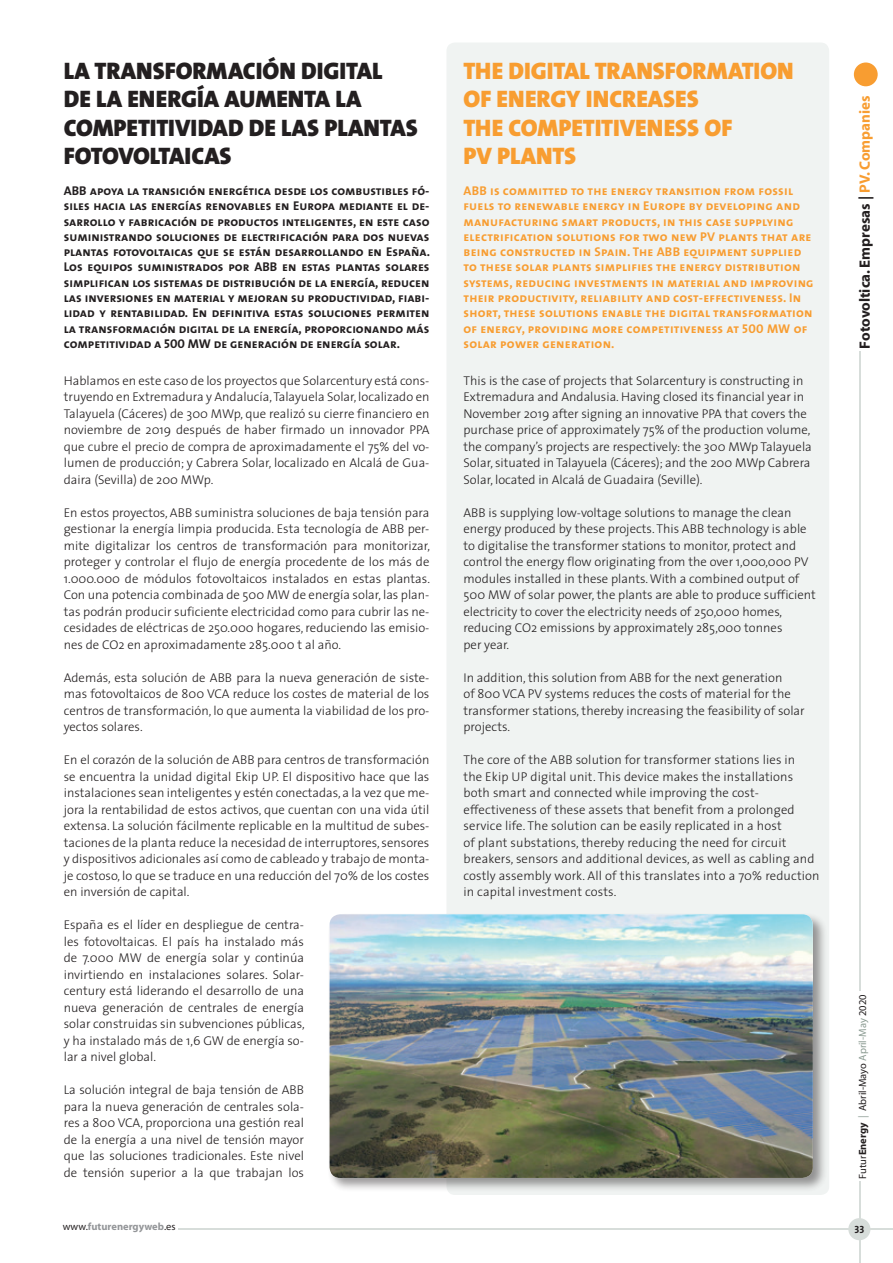
<style>
.page{position:relative;width:893px;height:1263px;background:#fff}
.page>*{position:absolute;margin:0;border:0;box-sizing:border-box;transform-origin:0 0}
.Titular_Grande{font:24px/28.5px "The Sans Black Caps";color:#231f20}
.Titular_Grande-2{font:24px/28.5px "The Sans Black Caps";color:#f89d31}
.t1{font:700 15px "Myriad";color:#231f20}
.Texto{font:300 12.75px/16.5px "The Sans";color:#231f20;text-align:justify}
.Texto_ingles{font:300 12.75px/16.5px "The Sans";color:#231f20}
.Titular_Grande-3{font:12.75px/15.3px "The Sans Bold Caps";color:#231f20;text-align:justify}
.Titular_Grande-4{font:12.75px/15.3px "The Sans Bold Caps";letter-spacing:.02em;color:#f89d31}
.t2{font:10.5px "Myriad";color:#231f20}
.t3{font:700 10.5px "Myriad";color:#939598}
.t4{font:10.5px "The Sans Bold Caps";color:#231f20}
.s1{color:#f89d31}
.s2{font-weight:700}
.s3{color:#8b9b92}
.s4{font-weight:400;color:#231f20}
</style>
<div class="page">
<hr style="left:178px;top:1228px;width:715px;height:2px;background:#d7ddda">
<hr style="left:859px;top:1181px;width:1px;height:82px;background:#d7ddda">
<div style="left:848px;top:1218px;width:22px;height:22px;background:#d7ddda;border-radius:50%"></div>
<div style="left:446px;top:43px;width:383px;height:1152px;background:#f0f3f2;border-radius:9px"></div>
<hr style="left:860px;top:352px;width:1px;height:639px;background:#d7ddda">
<div style="left:854px;top:63px;width:24px;height:23px;background:#f89d31;border-radius:50%"></div>
<div style="left:327px;top:912px;width:500px;height:280px;background:#231f20;opacity:.46"></div>
<img style="left:330px;top:914px;width:483px;height:264px">
<p class="Titular_Grande" style="left:64px;top:56px;width:356px">LA TRANSFORMACIÓN DIGITAL<br>DE LA ENERGÍA AUMENTA LA<br>COMPETITIVIDAD DE LAS PLANTAS<br>FOTOVOLTAICAS</p>
<p class="Titular_Grande-3" style="left:64px;top:183px;width:368px">ABB apoya la transición energética desde los combustibles fó&shy;siles hacia las energías renovables en Europa mediante el de&shy;sarrollo y fabricación de productos inteligentes, en este caso suministrando soluciones de electrificación para dos nuevas plantas fotovoltaicas que se están desarrollando en España.<br>Los equipos suministrados por ABB en estas plantas solares simplifican los sistemas de distribución de la energía, reducen las inversiones en material y mejoran su productividad, fiabi&shy;lidad y rentabilidad. En definitiva estas soluciones permiten la transformación digital de la energía, proporcionando más competitividad a 500 MW de generación de energía solar.</p>
<p class="Texto" style="left:64px;top:372px;width:367px">Hablamos en este caso de los proyectos que Solarcentury está cons&shy;truyendo en Extremadura y Andalucía, Talayuela Solar, localizado en Talayuela (Cáceres) de 300 MWp, que realizó su cierre financiero en noviembre de 2019 después de haber firmado un innovador PPA que cubre el precio de compra de aproximadamente el 75% del vo&shy;lumen de producción; y Cabrera Solar, localizado en Alcalá de Gua&shy;daira (Sevilla) de 200 MWp.</p>
<p class="Texto" style="left:64px;top:504px;width:368px">En estos proyectos, ABB suministra soluciones de baja tensión para gestionar la energía limpia producida. Esta tecnología de ABB per&shy;mite digitalizar los centros de transformación para monitorizar, proteger y controlar el flujo de energía procedente de los más de 1.000.000 de módulos fotovoltaicos instalados en estas plantas.<br>Con una potencia combinada de 500 MW de energía solar, las plan&shy;tas podrán producir suficiente electricidad como para cubrir las ne&shy;cesidades de eléctricas de 250.000 hogares, reduciendo las emisio&shy;nes de CO2 en aproximadamente 285.000 t al año.</p>
<p class="Texto" style="left:64px;top:669px;width:367px">Además, esta solución de ABB para la nueva generación de siste&shy;mas fotovoltaicos de 800 VCA reduce los costes de material de los centros de transformación, lo que aumenta la viabilidad de los pro&shy;yectos solares.</p>
<p class="Texto" style="left:64px;top:751px;width:367px">En el corazón de la solución de ABB para centros de transformación se encuentra la unidad digital Ekip UP. El dispositivo hace que las instalaciones sean inteligentes y estén conectadas, a la vez que me&shy;jora la rentabilidad de estos activos, que cuentan con una vida útil extensa. La solución fácilmente replicable en la multitud de subes&shy;taciones de la planta reduce la necesidad de interruptores, sensores y dispositivos adicionales así como de cableado y trabajo de monta&shy;je costoso, lo que se traduce en una reducción del 70% de los costes en inversión de capital.</p>
<p class="Texto" style="left:64px;top:916px;width:242px">España es el líder en despliegue de centra&shy;les fotovoltaicas. El país ha instalado más de 7.000 MW de energía solar y continúa invirtiendo en instalaciones solares. Solar&shy;century está liderando el desarrollo de una nueva generación de centrales de energía solar construidas sin subvenciones públicas, y ha instalado más de 1,6 GW de energía so&shy;lar a nivel global.</p>
<p class="Texto" style="left:64px;top:1081px;width:242px">La solución integral de baja tensión de ABB para la nueva generación de centrales sola&shy;res a 800 VCA, proporciona una gestión real de la energía a una nivel de tensión mayor que las soluciones tradicionales. Este nivel de tensión superior a la que trabajan los</p>
<p class="Titular_Grande-2" style="left:463px;top:56px;width:332px">THE DIGITAL TRANSFORMATION<br>OF ENERGY INCREASES<br>THE COMPETITIVENESS OF<br>PV PLANTS</p>
<p class="Titular_Grande-4" style="left:463px;top:183px;width:352px">ABB is committed to the energy transition from fossil fuels to renewable energy in Europe by developing and manufacturing smart products, in this case supplying electrification solutions for two new PV plants that are being constructed in Spain. The ABB equipment supplied to these solar plants simplifies the energy distribution systems, reducing investments in material and improving their productivity, reliability and cost-effectiveness. In short, these solutions enable the digital transformation of energy, providing more competitiveness at 500 MW of solar power generation.</p>
<p class="Texto_ingles" style="left:463px;top:372px;width:350px">This is the case of projects that Solarcentury is constructing in Extremadura and Andalusia. Having closed its financial year in November 2019 after signing an innovative PPA that covers the purchase price of approximately 75% of the production volume, the company’s projects are respectively: the 300 MWp Talayuela Solar, situated in Talayuela (Cáceres); and the 200 MWp Cabrera Solar, located in Alcalá de Guadaira (Seville).</p>
<p class="Texto_ingles" style="left:463px;top:504px;width:354px">ABB is supplying low-voltage solutions to manage the clean energy produced by these projects. This ABB technology is able to digitalise the transformer stations to monitor, protect and control the energy flow originating from the over 1,000,000 PV modules installed in these plants. With a combined output of 500 MW of solar power, the plants are able to produce sufficient electricity to cover the electricity needs of 250,000 homes, reducing CO2 emissions by approximately 285,000 tonnes<br>per year.</p>
<p class="Texto_ingles" style="left:463px;top:669px;width:343px">In addition, this solution from ABB for the next generation<br>of 800 VCA PV systems reduces the costs of material for the transformer stations, thereby increasing the feasibility of solar projects.</p>
<p class="Texto_ingles" style="left:463px;top:751px;width:358px">The core of the ABB solution for transformer stations lies in<br>the Ekip UP digital unit. This device makes the installations both smart and connected while improving the cost&shy;effectiveness of these assets that benefit from a prolonged service life. The solution can be easily replicated in a host<br>of plant substations, thereby reducing the need for circuit breakers, sensors and additional devices, as well as cabling and costly assembly work. All of this translates into a 70% reduction in capital investment costs.</p>
<p class="t1" style="left:857px;top:349px;width:254px;rotate:-90deg">Fotovoltica. Empresas | <span class="s1">PV. Companies</span></p>
<p class="t2" style="left:857px;top:1178px;width:185px;rotate:-90deg">Futur<span class="s2">Energy</span> <span class="s3">|</span> Abril-Mayo <span class="s3">April-May</span> 2020</p>
<p class="t3" style="left:63px;top:1220px;width:114px"><span class="s4">www.</span>futurenergyweb<span class="s4">.es</span></p>
<p class="t4" style="left:855px;top:1220px;width:11px">33</p>
</div>
